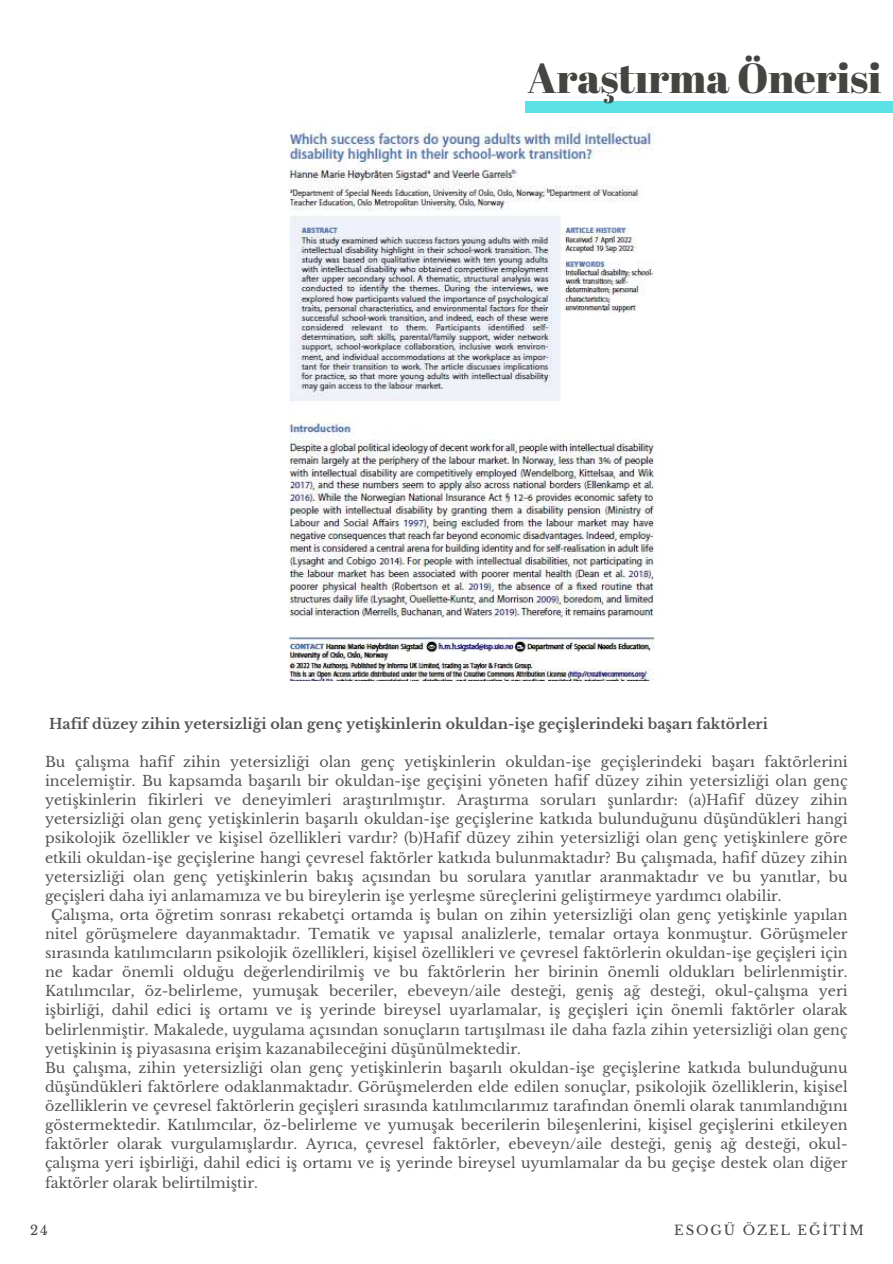
<style>
.page{position:relative;width:893px;height:1264px;background:#fff}
.page>*{position:absolute;margin:0;border:0;box-sizing:border-box;transform-origin:0 0}
.t1{font:42px "Abril Fatface";color:#444440}
.t2{font:14.25px "Libre Baskerville";color:#545454}
.t3{font:700 14.25px "Libre Baskerville";color:#545454}
.t4{font:13.2px "Libre Baskerville";letter-spacing:.14em;color:#444440}
</style>
<div class="page">
<div style="left:526px;top:102px;width:366px;height:10px;background:#5ce1e6"></div>
<img style="left:288px;top:127px;width:367px;height:553px">
<h1 class="t1" style="left:527px;top:48px;width:350px">Araştırma Önerisi</h1>
<p class="t3" style="left:49px;top:715px;width:720px">Hafif düzey zihin yetersizliği olan genç yetişkinlerin okuldan-işe geçişlerindeki başarı faktörleri</p>
<p class="t2" style="left:45px;top:753px;width:804px">Bu çalışma hafif zihin yetersizliği olan genç yetişkinlerin okuldan-işe geçişlerindeki başarı faktörlerini</p>
<p class="t2" style="left:45px;top:772px;width:804px">incelemiştir. Bu kapsamda başarılı bir okuldan-işe geçişini yöneten hafif düzey zihin yetersizliği olan genç</p>
<p class="t2" style="left:45px;top:791px;width:804px">yetişkinlerin fikirleri ve deneyimleri araştırılmıştır. Araştırma soruları şunlardır: (a)Hafif düzey zihin</p>
<p class="t2" style="left:45px;top:810px;width:804px">yetersizliği olan genç yetişkinlerin başarılı okuldan-işe geçişlerine katkıda bulunduğunu düşündükleri hangi</p>
<p class="t2" style="left:45px;top:829px;width:804px">psikolojik özellikler ve kişisel özellikleri vardır? (b)Hafif düzey zihin yetersizliği olan genç yetişkinlere göre</p>
<p class="t2" style="left:45px;top:848px;width:804px">etkili okuldan-işe geçişlerine hangi çevresel faktörler katkıda bulunmaktadır? Bu çalışmada, hafif düzey zihin</p>
<p class="t2" style="left:45px;top:867px;width:804px">yetersizliği olan genç yetişkinlerin bakış açısından bu sorulara yanıtlar aranmaktadır ve bu yanıtlar, bu</p>
<p class="t2" style="left:45px;top:886px;width:738px">geçişleri daha iyi anlamamıza ve bu bireylerin işe yerleşme süreçlerini geliştirmeye yardımcı olabilir.</p>
<p class="t2" style="left:51px;top:906px;width:797px">Çalışma, orta öğretim sonrası rekabetçi ortamda iş bulan on zihin yetersizliği olan genç yetişkinle yapılan</p>
<p class="t2" style="left:45px;top:925px;width:804px">nitel görüşmelere dayanmaktadır. Tematik ve yapısal analizlerle, temalar ortaya konmuştur. Görüşmeler</p>
<p class="t2" style="left:45px;top:944px;width:804px">sırasında katılımcıların psikolojik özellikleri, kişisel özellikleri ve çevresel faktörlerin okuldan-işe geçişleri için</p>
<p class="t2" style="left:45px;top:963px;width:804px">ne kadar önemli olduğu değerlendirilmiş ve bu faktörlerin her birinin önemli oldukları belirlenmiştir.</p>
<p class="t2" style="left:45px;top:982px;width:804px">Katılımcılar, öz-belirleme, yumuşak beceriler, ebeveyn/aile desteği, geniş ağ desteği, okul-çalışma yeri</p>
<p class="t2" style="left:45px;top:1001px;width:804px">işbirliği, dahil edici iş ortamı ve iş yerinde bireysel uyarlamalar, iş geçişleri için önemli faktörler olarak</p>
<p class="t2" style="left:45px;top:1020px;width:804px">belirlenmiştir. Makalede, uygulama açısından sonuçların tartışılması ile daha fazla zihin yetersizliği olan genç</p>
<p class="t2" style="left:45px;top:1039px;width:477px">yetişkinin iş piyasasına erişim kazanabileceğini düşünülmektedir.</p>
<p class="t2" style="left:45px;top:1058px;width:804px">Bu çalışma, zihin yetersizliği olan genç yetişkinlerin başarılı okuldan-işe geçişlerine katkıda bulunduğunu</p>
<p class="t2" style="left:45px;top:1078px;width:804px">düşündükleri faktörlere odaklanmaktadır. Görüşmelerden elde edilen sonuçlar, psikolojik özelliklerin, kişisel</p>
<p class="t2" style="left:45px;top:1097px;width:804px">özelliklerin ve çevresel faktörlerin geçişleri sırasında katılımcılarımız tarafından önemli olarak tanımlandığını</p>
<p class="t2" style="left:45px;top:1116px;width:804px">göstermektedir. Katılımcılar, öz-belirleme ve yumuşak becerilerin bileşenlerini, kişisel geçişlerini etkileyen</p>
<p class="t2" style="left:45px;top:1135px;width:804px">faktörler olarak vurgulamışlardır. Ayrıca, çevresel faktörler, ebeveyn/aile desteği, geniş ağ desteği, okul-</p>
<p class="t2" style="left:45px;top:1154px;width:804px">çalışma yeri işbirliği, dahil edici iş ortamı ve iş yerinde bireysel uyumlamalar da bu geçişe destek olan diğer</p>
<p class="t2" style="left:45px;top:1173px;width:214px">faktörler olarak belirtilmiştir.</p>
<p class="t4" style="left:30px;top:1222px;width:19px">24</p>
<p class="t4" style="left:674px;top:1222px;width:191px">ESOGÜ ÖZEL EĞİTİM</p>
</div>
